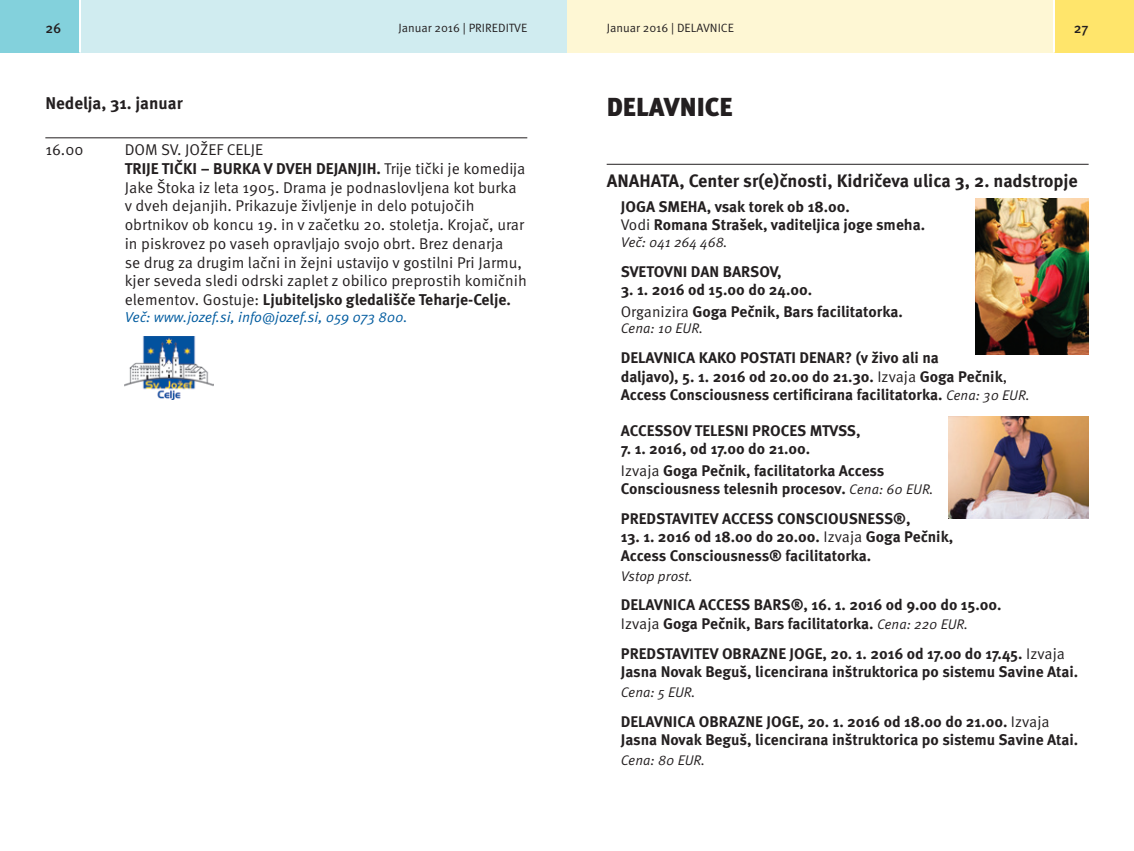
<style>
.page{position:relative;width:1134px;height:851px;background:#fff}
.page>*{position:absolute;margin:0;border:0;box-sizing:border-box;transform-origin:0 0}
.t1{font:900 26px "Meta Pro";color:#231f20}
.t2{font:700 18px "Meta Pro";color:#231f20}
.t3{font:700 17px "Meta Pro";color:#231f20}
.t4{font:15.6px/18.8px "Meta Pro";color:#231f20}
.t5{font:700 15.4px/18.4px "Meta Pro";color:#231f20}
.t6{font:italic 14.4px "Meta Pro";color:#015b9f}
.t7{font:italic 14px "Meta Pro";letter-spacing:-.005em;color:#231f20}
.t8{font:500 14px "Meta Pro";color:#231f20}
.t9{font:12px "Meta Pro";color:#231f20}
.s1{font-weight:700}
.s2{font-weight:400}
.s3{font-weight:400;font-style:italic;font-size:14px}
</style>
<div class="page">
<hr style="left:45px;top:137px;width:482px;height:1px;background:#231f20">
<img style="left:125px;top:337px;width:88px;height:62px">
<div style="left:0;top:0;width:567px;height:53px;background:#d0ecf0"></div>
<div style="left:0;top:0;width:79px;height:53px;background:#83d1dc"></div>
<hr style="left:607px;top:164px;width:482px;height:1px;background:#231f20">
<img style="left:975px;top:198px;width:114px;height:157px">
<img style="left:948px;top:417px;width:141px;height:102px">
<div style="left:567px;top:0;width:567px;height:53px;background:#fef7d4"></div>
<div style="left:1054px;top:0;width:80px;height:53px;background:#ffe56b"></div>
<hr style="left:79px;top:0;width:2px;height:53px;background:#fff">
<hr style="left:1053px;top:0;width:2px;height:53px;background:#fff">
<p class="t8" style="left:45px;top:20px;width:18px">26</p>
<p class="t9" style="left:398px;top:20px;width:131px">Januar 2016 | PRIREDITVE</p>
<p class="t9" style="left:607px;top:20px;width:129px">Januar 2016 | DELAVNICE</p>
<p class="t8" style="left:1074px;top:20px;width:16px">27</p>
<p class="t3" style="left:45px;top:93px;width:139px">Nedelja, 31. januar</p>
<p class="t4" style="left:45px;top:141px;width:40px">16.00</p>
<p class="t4" style="left:125px;top:141px;width:404px">DOM SV. JOŽEF CELJE<br><span class="s1">TRIJE TIČKI – BURKA V DVEH DEJANJIH.</span> Trije tički je komedija Jake Štoka iz leta 1905. Drama je podnaslovljena kot burka v dveh dejanjih. Prikazuje življenje in delo potujočih obrtnikov ob koncu 19. in v začetku 20. stoletja. Krojač, urar in piskrovez po vaseh opravljajo svojo obrt. Brez denarja<br>se drug za drugim lačni in žejni ustavijo v gostilni Pri Jarmu, kjer seveda sledi odrski zaplet z obilico preprostih komičnih elementov. Gostuje: <span class="s1">Ljubiteljsko gledališče Teharje-Celje.</span></p>
<p class="t6" style="left:125px;top:308px;width:284px">Več: www.jozef.si, info@jozef.si, 059 073 800.</p>
<h1 class="t1" style="left:607px;top:91px;width:127px">DELAVNICE</h1>
<p class="t2" style="left:607px;top:170px;width:473px">ANAHATA, Center sr(e)čnosti, Kidričeva ulica 3, 2. nadstropje</p>
<p class="t5" style="left:621px;top:197px;width:306px">JOGA SMEHA, vsak torek ob 18.00.<br><span class="s2">Vodi</span> Romana Strašek, vaditeljica joge smeha.</p>
<p class="t7" style="left:621px;top:233px;width:108px">Več: 041 264 468.</p>
<p class="t5" style="left:621px;top:262px;width:162px">SVETOVNI DAN BARSOV,</p>
<p class="t5" style="left:621px;top:279px;width:283px;line-height:21.4px">3. 1. 2016 od 15.00 do 24.00.<br><span class="s2">Organizira</span> Goga Pečnik, Bars facilitatorka.</p>
<p class="t7" style="left:621px;top:319px;width:84px">Cena: 10 EUR.</p>
<p class="t5" style="left:621px;top:349px;width:410px">DELAVNICA KAKO POSTATI DENAR? (v živo ali na<br>daljavo), 5. 1. 2016 od 20.00 do 21.30. <span class="s2">Izvaja</span> Goga Pečnik<span class="s2">,<br></span>Access Consciousness certificirana facilitatorka. <span class="s3">Cena: 30 EUR.</span></p>
<p class="t5" style="left:621px;top:421px;width:241px">ACCESSOV TELESNI PROCES MTVSS,</p>
<p class="t5" style="left:621px;top:438px;width:265px;line-height:21.4px">7. 1. 2016, od 17.00 do 21.00.<br><span class="s2">Izvaja</span> Goga Pečnik, facilitatorka Access</p>
<p class="t5" style="left:621px;top:474px;width:314px;line-height:29.8px">Consciousness telesnih procesov. <span class="s3">Cena: 60 EUR.<br></span>PREDSTAVITEV ACCESS CONSCIOUSNESS®,</p>
<p class="t5" style="left:621px;top:528px;width:334px">13. 1. 2016 od 18.00 do 20.00. <span class="s2">Izvaja</span> Goga Pečnik,<br>Access Consciousness® facilitatorka.</p>
<p class="t7" style="left:621px;top:566px;width:74px">Vstop prost.</p>
<p class="t5" style="left:621px;top:596px;width:382px">DELAVNICA ACCESS BARS®, 16. 1. 2016 od 9.00 do 15.00.<br><span class="s2">Izvaja</span> Goga Pečnik, Bars facilitatorka. <span class="s3">Cena: 220 EUR.</span></p>
<p class="t5" style="left:621px;top:644px;width:459px">PREDSTAVITEV OBRAZNE JOGE, 20. 1. 2016 od 17.00 do 17.45. <span class="s2">Izvaja<br></span>Jasna Novak Beguš, licencirana inštruktorica po sistemu Savine Atai.</p>
<p class="t7" style="left:621px;top:683px;width:76px">Cena: 5 EUR.</p>
<p class="t5" style="left:621px;top:712px;width:459px">DELAVNICA OBRAZNE JOGE, 20. 1. 2016 od 18.00 do 21.00. <span class="s2">Izvaja<br></span>Jasna Novak Beguš, licencirana inštruktorica po sistemu Savine Atai.</p>
<p class="t7" style="left:621px;top:751px;width:86px">Cena: 80 EUR.</p>
</div>
